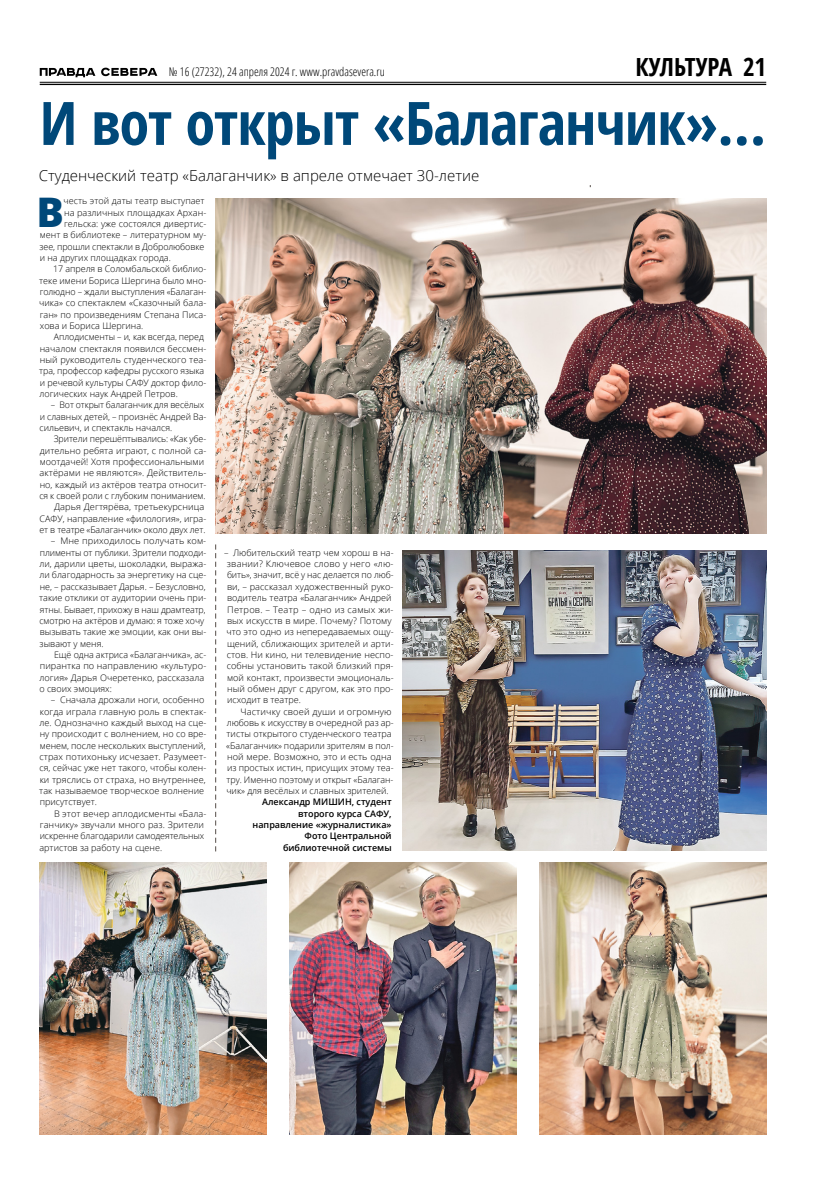
<style>
.page{position:relative;width:823px;height:1191px;background:#fff}
.page>*{position:absolute;margin:0;border:0;box-sizing:border-box;transform-origin:0 0}
.t1{font:700 condensed 60px "Open Sans";letter-spacing:-.015em;color:#004879}
.t2{font:800 40.8px "Open Sans";color:#004879}
.t3{font:700 condensed 25px "Open Sans";color:#000}
.t4{font:300 15px "Open Sans";color:#000}
.t5{font:300 condensed 12px "Open Sans";color:#000}
.t6{font:300 9px/11.3px "Open Sans";color:#000}
.t7{font:600 9px/11.3px "Open Sans";color:#000;text-align:right}
</style>
<div class="page">
<hr style="left:40px;top:82px;width:725px;height:1px;background:#000">
<hr style="left:40px;top:84px;width:725px;height:1px;background:#000">
<svg style="left:40px;top:68px;width:55px;height:9px"></svg>
<svg style="left:101px;top:68px;width:56px;height:8px"></svg>
<svg style="left:215px;top:544px;width:1px;height:307px"></svg>
<img style="left:215px;top:198px;width:550px;height:335px">
<img style="left:403px;top:550px;width:362px;height:300px">
<img style="left:40px;top:862px;width:226px;height:272px">
<img style="left:289px;top:862px;width:227px;height:272px">
<img style="left:539px;top:862px;width:226px;height:272px">
<h3 class="t5" style="left:169px;top:63px;width:217px">№ 16 (27232), 24 апреля 2024 г. www.pravdasevera.ru</h3>
<h3 class="t3" style="left:635px;top:49px;width:132px">КУЛЬТУРА 21</h3>
<h1 class="t1" style="left:40px;top:81px;width:727px">И вот открыт «Балаганчик»…</h1>
<h3 class="t4" style="left:39px;top:166px;width:442px">Студенческий театр «Балаганчик» в апреле отмечает 30‑летие</h3>
<h2 class="t2" style="left:37px;top:181px;width:29px">В</h2>
<p class="t6" style="left:63px;top:195px;width:143px">честь этой даты театр выступает</p>
<p class="t6" style="left:64px;top:206px;width:144px">на различных площадках Архан-</p>
<p class="t6" style="left:64px;top:218px;width:144px">гельска: уже состоялся дивертис-</p>
<p class="t6" style="left:40px;top:229px;width:168px">мент в библиотеке – литературном му-</p>
<p class="t6" style="left:40px;top:240px;width:166px">зее, прошли спектакли в Добролюбовке</p>
<p class="t6" style="left:40px;top:252px;width:132px">и на других площадках города.</p>
<p class="t6" style="left:53px;top:263px;width:155px">17 апреля в Соломбальской библио-</p>
<p class="t6" style="left:39px;top:274px;width:168px">теке имени Бориса Шергина было мно-</p>
<p class="t6" style="left:40px;top:286px;width:168px">голюдно – ждали выступления «Балаган-</p>
<p class="t6" style="left:39px;top:297px;width:169px">чика» со спектаклем «Сказочный бала-</p>
<p class="t6" style="left:40px;top:308px;width:168px">ган» по произведениям Степана Писа-</p>
<p class="t6" style="left:40px;top:320px;width:105px">хова и Бориса Шергина.</p>
<p class="t6" style="left:54px;top:331px;width:151px">Аплодисменты – и, как всегда, перед</p>
<p class="t6" style="left:40px;top:342px;width:168px">началом спектакля появился бессмен-</p>
<p class="t6" style="left:40px;top:354px;width:168px">ный руководитель студенческого теа-</p>
<p class="t6" style="left:39px;top:365px;width:166px">тра, профессор кафедры русского языка</p>
<p class="t6" style="left:40px;top:376px;width:168px">и речевой культуры САФУ доктор фило-</p>
<p class="t6" style="left:40px;top:388px;width:140px">логических наук Андрей Петров.</p>
<p class="t6" style="left:39px;top:399px;width:168px;text-indent:12px">– Вот открыт балаганчик для весёлых и славных детей, – произнёс Андрей Ва&shy;сильевич, и спектакль начался.</p>
<p class="t6" style="left:39px;top:433px;width:168px;text-align:right">Зрители перешёптывались: «Как убе&shy;дительно ребята играют, с полной са&shy;моотдачей! Хотя профессиональными актёрами не являются». Действитель&shy;но, каждый из актёров театра относит&shy;ся к своей роли с глубоким пониманием.<br>Дарья Дегтярёва, третьекурсница САФУ, направление «филология», игра&shy;ет в театре «Балаганчик» около двух лет.</p>
<p class="t6" style="left:39px;top:535px;width:168px;text-indent:12px">– Мне приходилось получать ком&shy;плименты от публики. Зрители подходи&shy;ли, дарили цветы, шоколадки, выража&shy;ли благодарность за энергетику на сце&shy;не, – рассказывает Дарья. – Безусловно, такие отклики от аудитории очень при&shy;ятны. Бывает, прихожу в наш драмтеатр, смотрю на актёров и думаю: я тоже хочу вызывать такие же эмоции, как они вы&shy;зывают у меня.</p>
<p class="t6" style="left:39px;top:648px;width:168px;text-indent:15px">Ещё одна актриса «Балаганчика», ас&shy;пирантка по направлению «культуро&shy;логия» Дарья Очеретенко, рассказала о своих эмоциях:</p>
<p class="t6" style="left:39px;top:694px;width:168px;text-indent:12px">– Сначала дрожали ноги, особенно когда играла главную роль в спектак&shy;ле. Однозначно каждый выход на сце&shy;ну происходит с волнением, но со вре&shy;менем, после нескольких выступлений, страх потихоньку исчезает. Разумеет&shy;ся, сейчас уже нет такого, чтобы колен&shy;ки тряслись от страха, но внутреннее, так называемое творческое волнение присутствует.</p>
<p class="t6" style="left:39px;top:807px;width:168px;text-indent:15px">В этот вечер аплодисменты «Бала&shy;ганчику» звучали много раз. Зрители искренне благодарили самодеятельных артистов за работу на сцене.</p>
<p class="t6" style="left:224px;top:546px;width:171px">– Любительский театр чем хорош в на&shy;звании? Ключевое слово у него «лю&shy;бить», значит, всё у нас делается по люб&shy;ви, – рассказал художественный руко&shy;водитель театра «Балаганчик» Андрей Петров. – Театр – одно из самых жи&shy;вых искусств в мире. Почему? Потому что это одно из непередаваемых ощу&shy;щений, сближающих зрителей и арти&shy;стов. Ни кино, ни телевидение неспо&shy;собны установить такой близкий пря&shy;мой контакт, произвести эмоциональ&shy;ный обмен друг с другом, как это про&shy;исходит в театре.</p>
<p class="t6" style="left:226px;top:705px;width:169px;text-indent:14px">Частичку своей души и огромную любовь к искусству в очередной раз ар&shy;тисты открытого студенческого театра «Балаганчик» подарили зрителям в пол&shy;ной мере. Возможно, это и есть одна из простых истин, присущих этому теа&shy;тру. Именно поэтому и открыт «Балаган&shy;чик» для весёлых и славных зрителей.</p>
<p class="t7" style="left:252px;top:796px;width:140px">Александр МИШИН, студент второго курса САФУ, направление «журналистика»<br>Фото Центральной библиотечной системы</p>
</div>
